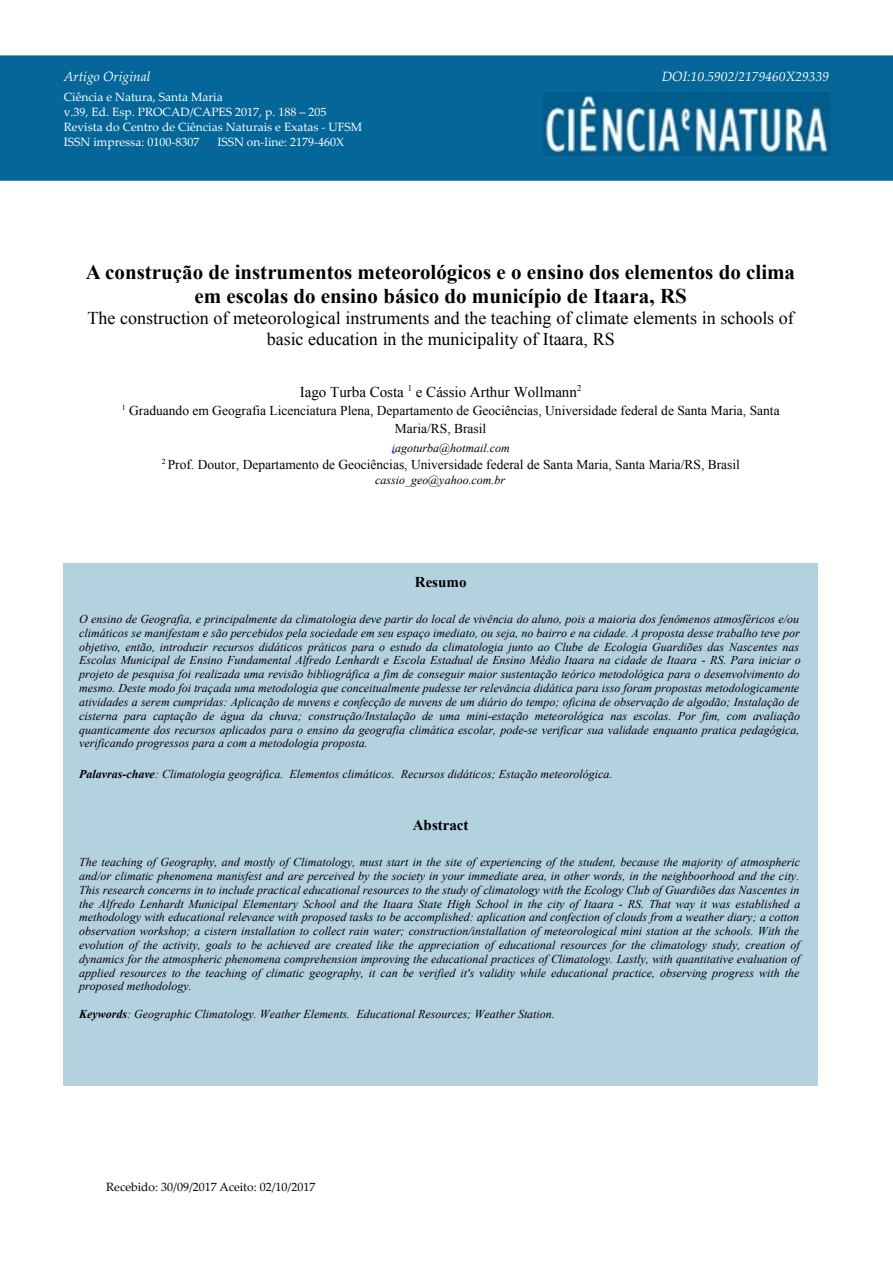
<style>
.page{position:relative;width:893px;height:1263px;background:#fff}
.page>*{position:absolute;margin:0;border:0;box-sizing:border-box;transform-origin:0 0}
.t1{font:700 21px/24.2px "Times New Roman";color:#000;text-align:center}
.t2{font:18px/20.7px "Times New Roman";color:#000;text-align:center}
.t3{font:15px "Times New Roman";color:#000}
.t4{font:700 15px "Times New Roman";color:#000}
.t5{font:13.5px/18px "Times New Roman";color:#000}
.t6{font:italic 13.5px "Palatino Linotype";color:#fff}
.t7{font:italic 12px/13.8px "Times New Roman";color:#000}
.t8{font:12px/15px "Palatino Linotype";color:#fff}
.t9{font:12px "Palatino Linotype";color:#000}
.s1{color:#00f}
.s2{font-weight:700}
</style>
<div class="page">
<div style="left:0;top:55px;width:893px;height:126px;background:#056699;border:2px solid #056699"></div>
<img style="left:544px;top:92px;width:287px;height:64px">
<div style="left:64px;top:563px;width:754px;height:522px;background:#b4d1e0"></div>
<p class="t6" style="left:64px;top:67px;width:88px">Artigo Original</p>
<p class="t6" style="left:662px;top:67px;width:169px">DOI:10.5902/2179460X29339</p>
<p class="t8" style="left:64px;top:89px;width:300px">Ciência e Natura, Santa Maria<br>v.39, Ed. Esp. PROCAD/CAPES 2017, p. 188 – 205<br>Revista do Centro de Ciências Naturais e Exatas - UFSM ISSN impressa: 0100-8307</p>
<p class="t8" style="left:217px;top:134px;width:128px">ISSN on-line: 2179-460X</p>
<h1 class="t1" style="left:86px;top:260px;width:711px">A construção de instrumentos meteorológicos e o ensino dos elementos do clima em escolas do ensino básico do município de Itaara, RS</h1>
<h2 class="t2" style="left:88px;top:308px;width:708px">The construction of meteorological instruments and the teaching of climate elements in schools of basic education in the municipality of Itaara, RS</h2>
<p class="t3" style="left:300px;top:384px;width:283px">Iago Turba Costa <sup>1</sup> e Cássio Arthur Wollmann<sup>2</sup></p>
<p class="t5" style="left:395px;top:402px;width:386px;text-indent:-273px"><sup>1</sup> Graduando em Geografia Licenciatura Plena, Departamento de Geociências, Universidade federal de Santa Maria, Santa<br>Maria/RS, Brasil</p>
<p class="t7" style="left:392px;top:442px;width:120px"><span class="s1">i</span>agoturba@hotmail.com</p>
<p class="t5" style="left:162px;top:456px;width:580px"><sup>2</sup> Prof. Doutor, Departamento de Geociências, Universidade federal de Santa Maria, Santa Maria/RS, Brasil</p>
<p class="t7" style="left:375px;top:474px;width:132px">cassio_geo@yahoo.com.br</p>
<p class="t4" style="left:415px;top:574px;width:53px">Resumo</p>
<p class="t7" style="left:79px;top:613px;width:723px">O ensino de Geografia, e principalmente da climatologia deve partir do local de vivência do aluno, pois a maioria dos fenômenos atmosféricos e/ou climáticos se manifestam e são percebidos pela sociedade em seu espaço imediato, ou seja, no bairro e na cidade. A proposta desse trabalho teve por objetivo, então, introduzir recursos didáticos práticos para o estudo da climatologia junto ao Clube de Ecologia Guardiões das Nascentes nas Escolas Municipal de Ensino Fundamental Alfredo Lenhardt e Escola Estadual de Ensino Médio Itaara na cidade de Itaara - RS. Para iniciar o projeto de pesquisa foi realizada uma revisão bibliográfica a fim de conseguir maior sustentação teórico metodológica para o desenvolvimento do mesmo. Deste modo foi traçada uma metodologia que conceitualmente pudesse ter relevância didática para isso foram propostas metodologicamente atividades a serem cumpridas: Aplicação de nuvens e confecção de nuvens de um diário do tempo; oficina de observação de algodão; Instalação de cisterna para captação de água da chuva; construção/Instalação de uma mini-estação meteorológica nas escolas. Por fim, com avaliação quanticamente dos recursos aplicados para o ensino da geografia climática escolar, pode-se verificar sua validade enquanto pratica pedagógica, verificando progressos para a com a metodologia proposta.</p>
<p class="t7" style="left:79px;top:768px;width:535px"><span class="s2">Palavras-chave</span>: Climatologia geográfica. Elementos climáticos. Recursos didáticos; Estação meteorológica.</p>
<p class="t4" style="left:413px;top:817px;width:57px">Abstract</p>
<p class="t7" style="left:79px;top:856px;width:723px;text-align:justify">The teaching of Geography, and mostly of Climatology, must start in the site of experiencing of the student, because the majority of atmospheric and/or climatic phenomena manisfest and are perceived by the society in your immediate area, in other words, in the neighboorhood and the city.<br>This research concerns in to include practical educational resources to the study of climatology with the Ecology Club of Guardiões das Nascentes in the Alfredo Lenhardt Municipal Elementary School and the Itaara State High School in the city of Itaara - RS. That way it was established a methodology with educational relevance with proposed tasks to be accomplished: aplication and confection of clouds from a weather diary; a cotton observation workshop; a cistern installation to collect rain water; construction/installation of meteorological mini station at the schools. With the evolution of the activity, goals to be achieved are created like the appreciation of educational resources for the climatology study, creation of dynamics for the atmospheric phenomena comprehension improving the educational practices of Climatology. Lastly, with quantitative evaluation of applied resources to the teaching of climatic geography, it can be verified it's validity while educational practice, observing progress with the proposed methodology.</p>
<p class="t7" style="left:79px;top:1008px;width:477px"><span class="s2">Keywords</span>: Geographic Climatology. Weather Elements. Educational Resources; Weather Station.</p>
<p class="t9" style="left:106px;top:1178px;width:211px">Recebido: 30/09/2017 Aceito: 02/10/2017</p>
</div>
